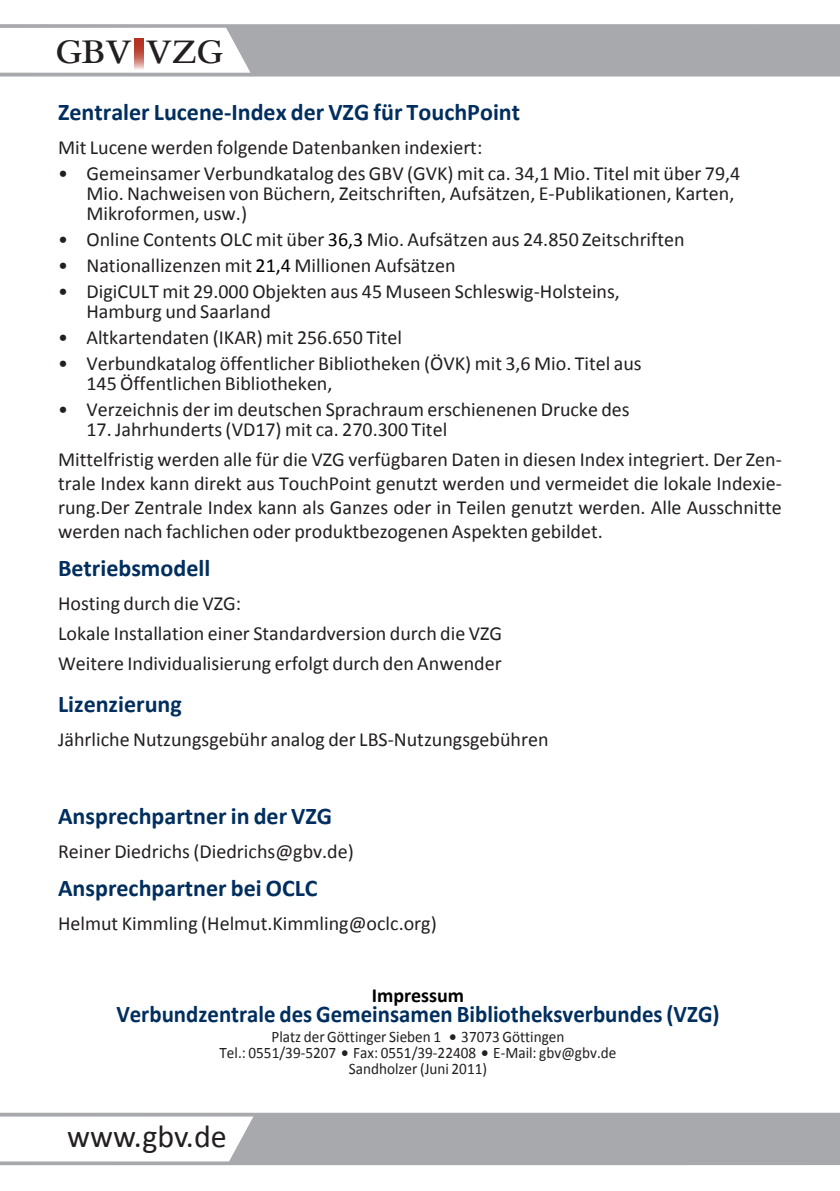
<style>
.page{position:relative;width:840px;height:1191px;background:#fff}
.page>*{position:absolute;margin:0;border:0;box-sizing:border-box;transform-origin:0 0}
.t1{font:600 36px "Bembo";color:#231f20}
.t2{font:32px "Calibri";color:#231f20}
.Überschrift_2{font:700 24px "Calibri";color:#002e5e}
.Impressum_zeile2{font:700 24px "Calibri";color:#002e5e;scale:.95 1}
.Brotschrift{font:20px/20px "Calibri";color:#231f20}
.Impressum{font:700 20px "Calibri";color:#000}
.Imressum_3-4_zeile{font:16px "Calibri";color:#231f20;scale:.95 1}
.s1{color:#000}
</style>
<div class="page">
<svg style="left:0;top:24px;width:839px;height:53px;fill:#a8a9ad"></svg>
<svg style="left:0;top:1112px;width:839px;height:53px;fill:#a8a9ad"></svg>
<svg style="left:134px;top:38px;width:10px;height:32px"></svg>
<h1 class="t1" style="left:56px;top:32px;width:169px">GBV VZG</h1>
<p class="Überschrift_2" style="left:58px;top:97px;width:463px">Zentraler Lucene-Index der VZG für TouchPoint</p>
<p class="Brotschrift" style="left:58px;top:136px;width:425px">Mit Lucene werden folgende Datenbanken indexiert:</p>
<p class="Brotschrift" style="left:86px;top:162px;width:655px;text-indent:-28px">• Gemeinsamer Verbundkatalog des GBV (GVK) mit ca. 34,1 Mio. Titel mit über 79,4<br>Mio. Nachweisen von Büchern, Zeitschriften, Aufsätzen, E-Publikationen, Karten,<br>Mikroformen, usw.)</p>
<p class="Brotschrift" style="left:58px;top:228px;width:627px">• Online Contents OLC mit über <span class="s1">36,3</span> Mio. Aufsätzen aus 24.850 Zeitschriften</p>
<p class="Brotschrift" style="left:58px;top:254px;width:399px">• Nationallizenzen mit <span class="s1">21,4</span> Millionen Aufsätzen</p>
<p class="Brotschrift" style="left:86px;top:280px;width:534px;text-indent:-28px">• DigiCULT mit 29.000 Objekten aus 45 Museen Schleswig-Holsteins,<br>Hamburg und Saarland</p>
<p class="Brotschrift" style="left:58px;top:326px;width:345px">• Altkartendaten (IKAR) mit 256.650 Titel</p>
<p class="Brotschrift" style="left:86px;top:352px;width:556px;text-indent:-28px">• Verbundkatalog öffentlicher Bibliotheken (ÖVK) mit 3,6 Mio. Titel aus<br>145 Öffentlichen Bibliotheken,</p>
<p class="Brotschrift" style="left:58px;top:398px;width:573px">• Verzeichnis der im deutschen Sprachraum erschienenen Drucke des</p>
<p class="Brotschrift" style="left:86px;top:418px;width:362px">17. Jahrhunderts (VD17) mit ca. 270.300 Titel</p>
<p class="Brotschrift" style="left:58px;top:446px;width:725px;line-height:24px;text-align:justify">Mittelfristig werden alle für die VZG verfügbaren Daten in diesen Index integriert. Der Zen&shy;trale Index kann direkt aus TouchPoint genutzt werden und vermeidet die lokale Indexie&shy;rung.Der Zentrale Index kann als Ganzes oder in Teilen genutzt werden. Alle Ausschnitte werden nach fachlichen oder produktbezogenen Aspekten gebildet.</p>
<p class="Überschrift_2" style="left:58px;top:553px;width:154px">Betriebsmodell</p>
<p class="Brotschrift" style="left:58px;top:592px;width:184px">Hosting durch die VZG:</p>
<p class="Brotschrift" style="left:58px;top:622px;width:445px">Lokale Installation einer Standardversion durch die VZG</p>
<p class="Brotschrift" style="left:58px;top:652px;width:445px">Weitere Individualisierung erfolgt durch den Anwender</p>
<p class="Überschrift_2" style="left:58px;top:689px;width:125px">Lizenzierung</p>
<p class="Brotschrift" style="left:58px;top:728px;width:492px">Jährliche Nutzungsgebühr analog der LBS-Nutzungsgebühren</p>
<p class="Überschrift_2" style="left:58px;top:801px;width:275px">Ansprechpartner in der VZG</p>
<p class="Brotschrift" style="left:58px;top:840px;width:297px">Reiner Diedrichs (Diedrichs@gbv.de)</p>
<p class="Überschrift_2" style="left:58px;top:873px;width:261px">Ansprechpartner bei OCLC</p>
<p class="Brotschrift" style="left:58px;top:912px;width:380px">Helmut Kimmling (Helmut.Kimmling@oclc.org)</p>
<p class="Impressum" style="left:371px;top:983px;width:94px">Impressum</p>
<p class="Impressum_zeile2" style="left:116px;top:999px;width:636px">Verbundzentrale des Gemeinsamen Bibliotheksverbundes (VZG)</p>
<p class="Imressum_3-4_zeile" style="left:271px;top:1027px;width:180px">Platz der Göttinger Sieben 1</p>
<p class="Imressum_3-4_zeile" style="left:461px;top:1027px;width:110px">37073 Göttingen</p>
<p class="Imressum_3-4_zeile" style="left:219px;top:1043px;width:419px">Tel.: 0551/39-5207 Fax: 0551/39-22408 E-Mail: gbv@gbv.de</p>
<p class="Imressum_3-4_zeile" style="left:348px;top:1059px;width:147px">Sandholzer (Juni 2011)</p>
<p class="t2" style="left:67px;top:1116px;width:161px">www.gbv.de</p>
</div>
